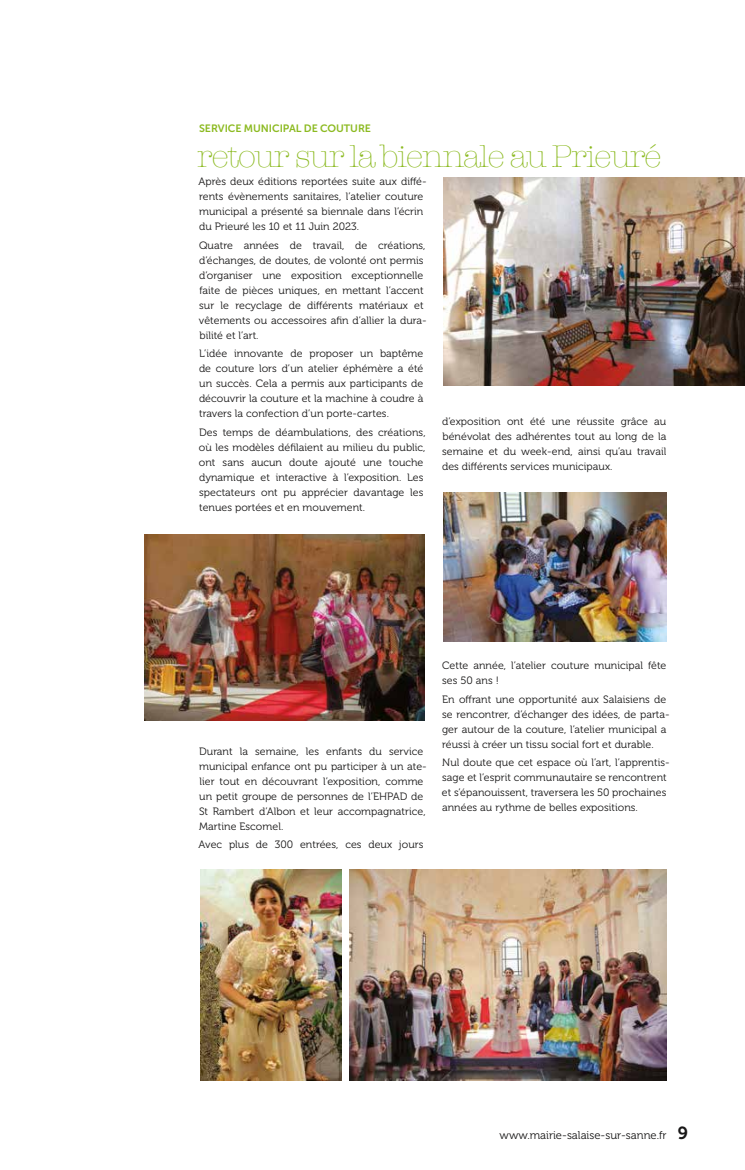
<style>
.page{position:relative;width:745px;height:1170px;background:#fff}
.page>*{position:absolute;margin:0;border:0;box-sizing:border-box;transform-origin:0 0}
.t1{font:300 32.5px "American Typewriter";letter-spacing:-.04em;color:#8cba21}
.t2{font:11.25px "Museo 300";color:#181717}
.t3{font:10.62px/15px "Museo 300";letter-spacing:.005em;color:#181717}
.t4{font:10.62px "Museo Sans 700";letter-spacing:-.005em;color:#8cba21}
.s1{font-family:"Museo 700";font-size:17.5px}
</style>
<div class="page">
<img style="left:443px;top:177px;width:301px;height:208px">
<img style="left:145px;top:534px;width:279px;height:186px">
<img style="left:443px;top:493px;width:223px;height:148px">
<img style="left:349px;top:869px;width:317px;height:211px">
<img style="left:200px;top:869px;width:141px;height:211px">
<p class="t4" style="left:199px;top:122px;width:173px">SERVICE MUNICIPAL DE COUTURE</p>
<h1 class="t1" style="left:197px;top:132px;width:466px">retour sur la biennale au Prieuré</h1>
<p class="t3" style="left:198px;top:174px;width:230px">Après deux éditions reportées suite aux diffé&shy;rents évènements sanitaires, l’atelier couture municipal a présenté sa biennale dans l’écrin du Prieuré les 10 et 11 Juin 2023.</p>
<p class="t3" style="left:199px;top:238px;width:229px">Quatre années de travail, de créations, d’échanges, de doutes, de volonté ont permis d’organiser une exposition exceptionnelle faite de pièces uniques, en mettant l’accent sur le recyclage de différents matériaux et vêtements ou accessoires afin d’allier la dura&shy;bilité et l’art.</p>
<p class="t3" style="left:199px;top:346px;width:226px;text-align:justify">L’idée innovante de proposer un baptême de couture lors d’un atelier éphémère a été un succès. Cela a permis aux participants de découvrir la couture et la machine à coudre à travers la confection d’un porte-cartes.</p>
<p class="t3" style="left:199px;top:425px;width:228px">Des temps de déambulations, des créations, où les modèles défilaient au milieu du public, ont sans aucun doute ajouté une touche dynamique et interactive à l’exposition. Les spectateurs ont pu apprécier davantage les tenues portées et en mouvement.</p>
<p class="t3" style="left:442px;top:414px;width:226px;text-align:justify">d’exposition ont été une réussite grâce au bénévolat des adhérentes tout au long de la semaine et du week-end, ainsi qu’au travail des différents services municipaux.</p>
<p class="t3" style="left:199px;top:743px;width:229px">Durant la semaine, les enfants du service municipal enfance ont pu participer à un ate&shy;lier tout en découvrant l’exposition, comme un petit groupe de personnes de l’EHPAD de St Rambert d’Albon et leur accompagnatrice, Martine Escomel.</p>
<p class="t3" style="left:198px;top:837px;width:226px">Avec plus de 300 entrées, ces deux jours</p>
<p class="t3" style="left:442px;top:658px;width:226px">Cette année, l’atelier couture municipal fête ses 50 ans !</p>
<p class="t3" style="left:442px;top:691px;width:229px">En offrant une opportunité aux Salaisiens de se rencontrer, d’échanger des idées, de parta&shy;ger autour de la couture, l’atelier municipal a réussi à créer un tissu social fort et durable.</p>
<p class="t3" style="left:441px;top:755px;width:229px">Nul doute que cet espace où l’art, l’apprentis&shy;sage et l’esprit communautaire se rencontrent et s’épanouissent, traversera les 50 prochaines années au rythme de belles expositions.</p>
<p class="t2" style="left:499px;top:1128px;width:190px">www.mairie-salaise-sur-sanne.fr <span class="s1">9</span></p>
</div>
